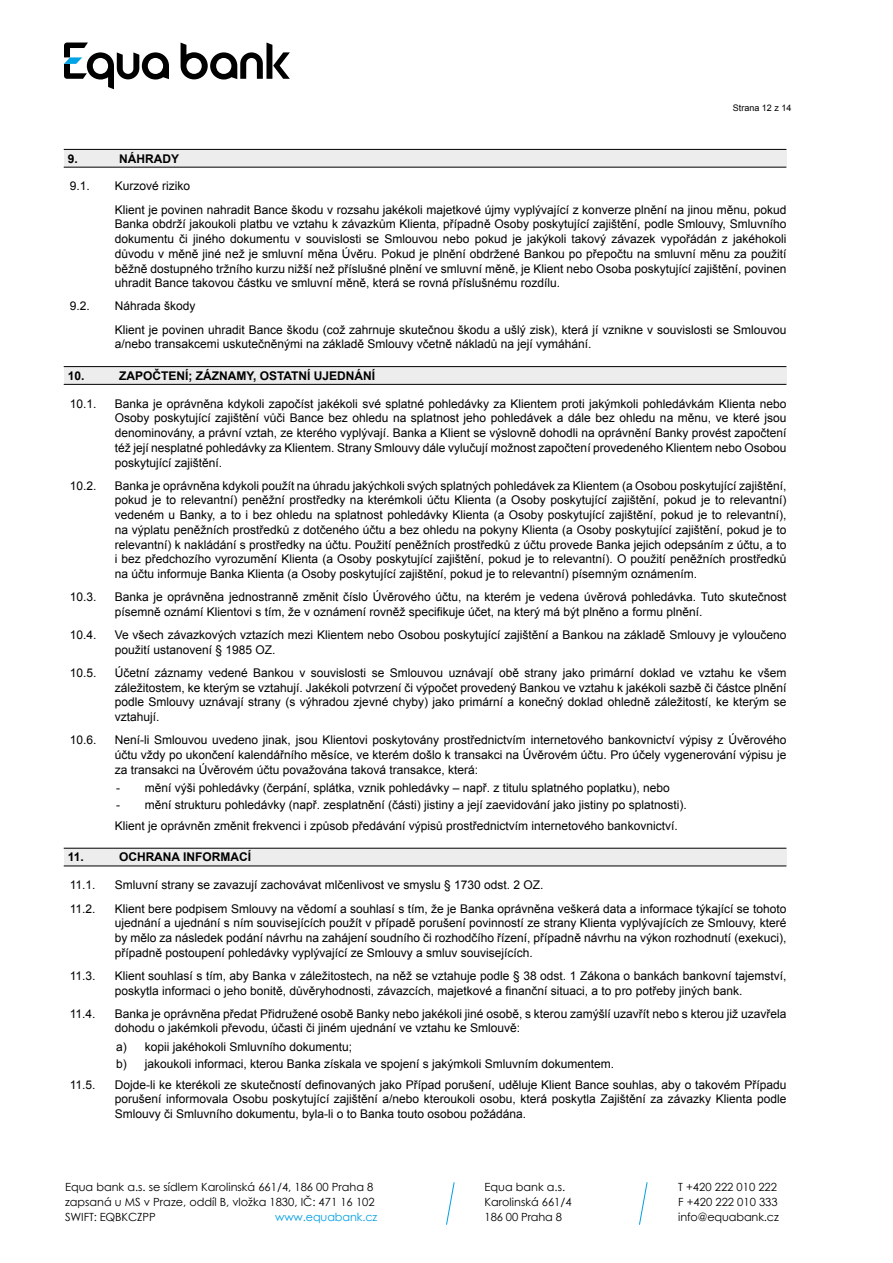
<style>
.page{position:relative;width:893px;height:1263px;background:#fff}
.page>*{position:absolute;margin:0;border:0;box-sizing:border-box;transform-origin:0 0}
.t1{font:12px/14.7px "Arial CE";color:#000}
.t2{font:700 12px "Arial";color:#000}
.t3{font:11.25px/15px "Century Gothic";color:#000}
.t4{font:11.25px "Century Gothic";letter-spacing:-.01em;color:#009fe3}
.t5{font:9px "Arial CE";color:#000}
</style>
<div class="page">
<svg style="left:446px;top:1182px;width:9px;height:43px"></svg>
<svg style="left:639px;top:1182px;width:9px;height:43px"></svg>
<svg style="left:181px;top:43px;width:109px;height:37px"></svg>
<svg style="left:64px;top:43px;width:105px;height:46px"></svg>
<div style="left:64px;top:150px;width:722px;height:17px;background:#ededed"></div>
<hr style="left:64px;top:149px;width:722px;height:1px;background:#000">
<hr style="left:64px;top:167px;width:722px;height:1px;background:#000">
<div style="left:64px;top:367px;width:722px;height:17px;background:#ededed"></div>
<hr style="left:64px;top:366px;width:722px;height:1px;background:#000">
<hr style="left:64px;top:384px;width:722px;height:1px;background:#000">
<div style="left:64px;top:848px;width:722px;height:18px;background:#ededed"></div>
<hr style="left:64px;top:848px;width:722px;height:1px;background:#000">
<hr style="left:64px;top:865px;width:722px;height:1px;background:#000">
<p class="t5" style="left:733px;top:102px;width:60px">Strana 12 z 14</p>
<p class="t2" style="left:68px;top:150px;width:12px">9.</p>
<p class="t2" style="left:119px;top:150px;width:61px">NÁHRADY</p>
<p class="t1" style="left:70px;top:179px;width:22px">9.1.</p>
<p class="t1" style="left:115px;top:175px;width:673px;line-height:23.2px">Kurzové riziko<br>Klient je povinen nahradit Bance škodu v rozsahu jakékoli majetkové újmy vyplývající z konverze plnění na jinou měnu, pokud</p>
<p class="t1" style="left:115px;top:217px;width:673px;text-align:justify">Banka obdrží jakoukoli platbu ve vztahu k závazkům Klienta, případně Osoby poskytující zajištění, podle Smlouvy, Smluvního dokumentu či jiného dokumentu v souvislosti se Smlouvou nebo pokud je jakýkoli takový závazek vypořádán z jakéhokoli důvodu v měně jiné než je smluvní měna Úvěru. Pokud je plnění obdržené Bankou po přepočtu na smluvní měnu za použití běžně dostupného tržního kurzu nižší než příslušné plnění ve smluvní měně, je Klient nebo Osoba poskytující zajištění, povinen uhradit Bance takovou částku ve smluvní měně, která se rovná příslušnému rozdílu.</p>
<p class="t1" style="left:70px;top:299px;width:22px">9.2.</p>
<p class="t1" style="left:115px;top:295px;width:673px;line-height:23.2px">Náhrada škody<br>Klient je povinen uhradit Bance škodu (což zahrnuje skutečnou škodu a ušlý zisk), která jí vznikne v souvislosti se Smlouvou</p>
<p class="t1" style="left:115px;top:337px;width:478px">a/nebo transakcemi uskutečněnými na základě Smlouvy včetně nákladů na její vymáhání.</p>
<p class="t2" style="left:68px;top:368px;width:18px">10.</p>
<p class="t2" style="left:119px;top:368px;width:258px">ZAPOČTENÍ; ZÁZNAMY, OSTATNÍ UJEDNÁNÍ</p>
<p class="t1" style="left:70px;top:396px;width:28px">10.1.</p>
<p class="t1" style="left:115px;top:396px;width:673px;text-align:justify">Banka je oprávněna kdykoli započíst jakékoli své splatné pohledávky za Klientem proti jakýmkoli pohledávkám Klienta nebo Osoby poskytující zajištění vůči Bance bez ohledu na splatnost jeho pohledávek a dále bez ohledu na měnu, ve které jsou denominovány, a právní vztah, ze kterého vyplývají. Banka a Klient se výslovně dohodli na oprávnění Banky provést započtení též její nesplatné pohledávky za Klientem. Strany Smlouvy dále vylučují možnost započtení provedeného Klientem nebo Osobou poskytující zajištění.</p>
<p class="t1" style="left:70px;top:478px;width:28px">10.2.</p>
<p class="t1" style="left:115px;top:478px;width:673px;text-align:justify">Banka je oprávněna kdykoli použít na úhradu jakýchkoli svých splatných pohledávek za Klientem (a Osobou poskytující zajištění, pokud je to relevantní) peněžní prostředky na kterémkoli účtu Klienta (a Osoby poskytující zajištění, pokud je to relevantní) vedeném u Banky, a to i bez ohledu na splatnost pohledávky Klienta (a Osoby poskytující zajištění, pokud je to relevantní), na výplatu peněžních prostředků z dotčeného účtu a bez ohledu na pokyny Klienta (a Osoby poskytující zajištění, pokud je to relevantní) k nakládání s prostředky na účtu. Použití peněžních prostředků z účtu provede Banka jejich odepsáním z účtu, a to i bez předchozího vyrozumění Klienta (a Osoby poskytující zajištění, pokud je to relevantní). O použití peněžních prostředků na účtu informuje Banka Klienta (a Osoby poskytující zajištění, pokud je to relevantní) písemným oznámením.</p>
<p class="t1" style="left:70px;top:590px;width:28px">10.3.</p>
<p class="t1" style="left:115px;top:590px;width:673px">Banka je oprávněna jednostranně změnit číslo Úvěrového účtu, na kterém je vedena úvěrová pohledávka. Tuto skutečnost písemně oznámí Klientovi s tím, že v oznámení rovněž specifikuje účet, na který má být plněno a formu plnění.</p>
<p class="t1" style="left:70px;top:628px;width:28px">10.4.</p>
<p class="t1" style="left:115px;top:628px;width:673px">Ve všech závazkových vztazích mezi Klientem nebo Osobou poskytující zajištění a Bankou na základě Smlouvy je vyloučeno použití ustanovení § 1985 OZ.</p>
<p class="t1" style="left:70px;top:666px;width:28px">10.5.</p>
<p class="t1" style="left:115px;top:666px;width:673px;text-align:justify">Účetní záznamy vedené Bankou v souvislosti se Smlouvou uznávají obě strany jako primární doklad ve vztahu ke všem záležitostem, ke kterým se vztahují. Jakékoli potvrzení či výpočet provedený Bankou ve vztahu k jakékoli sazbě či částce plnění podle Smlouvy uznávají strany (s výhradou zjevné chyby) jako primární a konečný doklad ohledně záležitostí, ke kterým se vztahují.</p>
<p class="t1" style="left:70px;top:733px;width:28px">10.6.</p>
<p class="t1" style="left:115px;top:733px;width:673px;text-align:justify">Není-li Smlouvou uvedeno jinak, jsou Klientovi poskytovány prostřednictvím internetového bankovnictví výpisy z Úvěrového účtu vždy po ukončení kalendářního měsíce, ve kterém došlo k transakci na Úvěrovém účtu. Pro účely vygenerování výpisu je za transakci na Úvěrovém účtu považována taková transakce, která:</p>
<p class="t1" style="left:116px;top:781px;width:555px">- mění výši pohledávky (čerpání, splátka, vznik pohledávky – např. z titulu splatného poplatku), nebo</p>
<p class="t1" style="left:115px;top:794px;width:574px;line-height:21px">- mění strukturu pohledávky (např. zesplatnění (části) jistiny a její zaevidování jako jistiny po splatnosti).<br>Klient je oprávněn změnit frekvenci i způsob předávání výpisů prostřednictvím internetového bankovnictví.</p>
<p class="t2" style="left:68px;top:849px;width:18px">11.</p>
<p class="t2" style="left:119px;top:849px;width:134px">OCHRANA INFORMACÍ</p>
<p class="t1" style="left:70px;top:878px;width:27px">11.1.</p>
<p class="t1" style="left:115px;top:878px;width:430px">Smluvní strany se zavazují zachovávat mlčenlivost ve smyslu § 1730 odst. 2 OZ.</p>
<p class="t1" style="left:70px;top:901px;width:27px">11.2.</p>
<p class="t1" style="left:115px;top:901px;width:673px;text-align:justify">Klient bere podpisem Smlouvy na vědomí a souhlasí s tím, že je Banka oprávněna veškerá data a informace týkající se tohoto ujednání a ujednání s ním souvisejících použít v případě porušení povinností ze strany Klienta vyplývajících ze Smlouvy, které by mělo za následek podání návrhu na zahájení soudního či rozhodčího řízení, případně návrhu na výkon rozhodnutí (exekuci), případně postoupení pohledávky vyplývající ze Smlouvy a smluv souvisejících.</p>
<p class="t1" style="left:70px;top:968px;width:27px">11.3.</p>
<p class="t1" style="left:115px;top:968px;width:673px">Klient souhlasí s tím, aby Banka v záležitostech, na něž se vztahuje podle § 38 odst. 1 Zákona o bankách bankovní tajemství, poskytla informaci o jeho bonitě, důvěryhodnosti, závazcích, majetkové a finanční situaci, a to pro potřeby jiných bank.</p>
<p class="t1" style="left:70px;top:1006px;width:27px">11.4.</p>
<p class="t1" style="left:115px;top:1006px;width:673px">Banka je oprávněna předat Přidružené osobě Banky nebo jakékoli jiné osobě, s kterou zamýšlí uzavřít nebo s kterou již uzavřela dohodu o jakémkoli převodu, účasti či jiném ujednání ve vztahu ke Smlouvě:</p>
<p class="t1" style="left:116px;top:1039px;width:499px;line-height:16.5px">a) kopii jakéhokoli Smluvního dokumentu;<br>b) jakoukoli informaci, kterou Banka získala ve spojení s jakýmkoli Smluvním dokumentem.</p>
<p class="t1" style="left:70px;top:1077px;width:27px">11.5.</p>
<p class="t1" style="left:115px;top:1077px;width:673px;text-align:justify">Dojde-li ke kterékoli ze skutečností definovaných jako Případ porušení, uděluje Klient Bance souhlas, aby o takovém Případu porušení informovala Osobu poskytující zajištění a/nebo kteroukoli osobu, která poskytla Zajištění za závazky Klienta podle Smlouvy či Smluvního dokumentu, byla-li o to Banka touto osobou požádána.</p>
<p class="t3" style="left:65px;top:1179px;width:311px;text-align:justify">Equa bank a.s. se sídlem Karolinská 661/4, 186 00 Praha 8 zapsaná u MS v Praze, oddíl B, vložka 1830, IČ: 471 16 102<br>SWIFT: EQBKCZPP</p>
<p class="t4" style="left:275px;top:1209px;width:104px">www.equabank.cz</p>
<p class="t3" style="left:485px;top:1179px;width:89px">Equa bank a.s.<br>Karolinská 661/4<br>186 00 Praha 8</p>
<p class="t3" style="left:678px;top:1179px;width:102px">T +420 222 010 222<br>F +420 222 010 333 info@equabank.cz</p>
</div>
